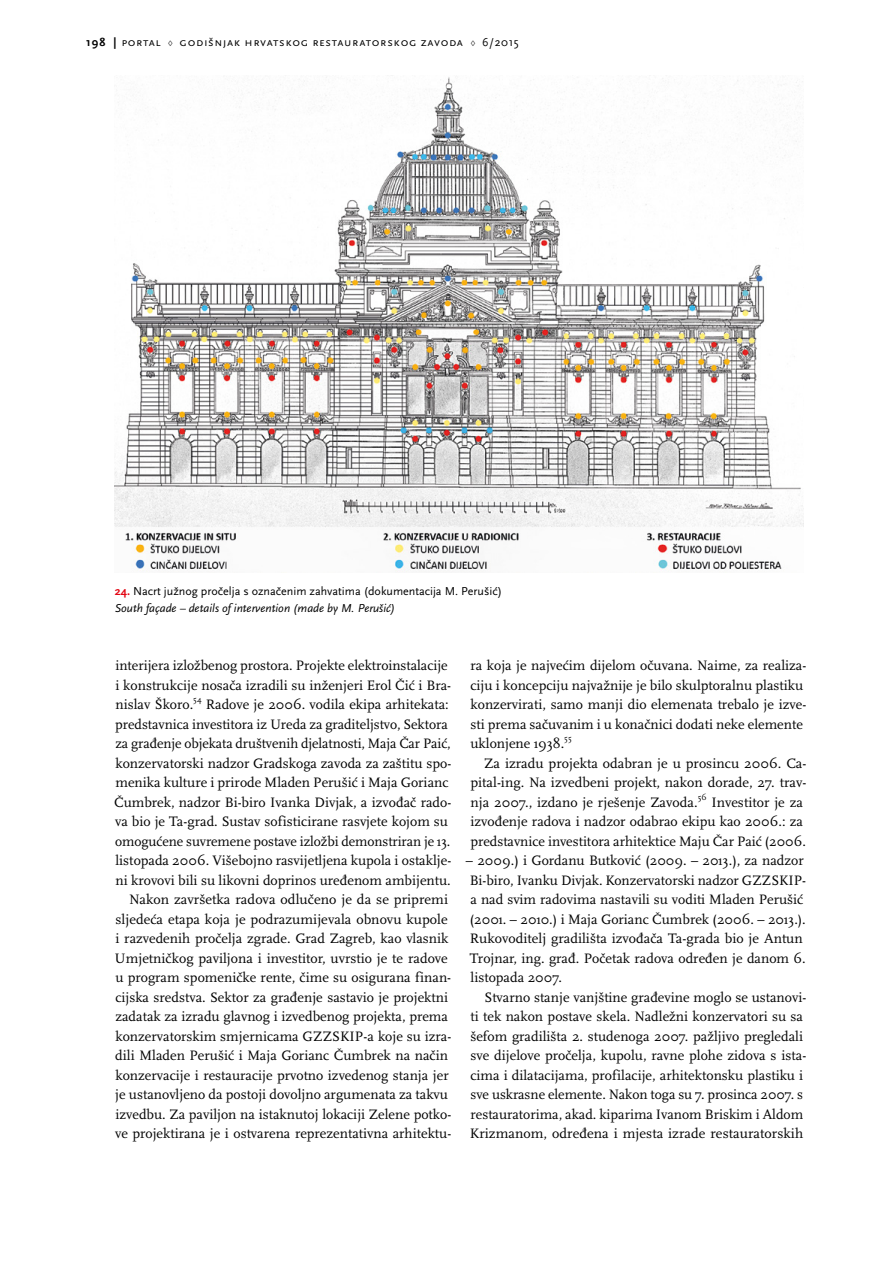
<style>
.page{position:relative;width:893px;height:1263px;background:#fff}
.page>*{position:absolute;margin:0;border:0;box-sizing:border-box;transform-origin:0 0}
.t1{font:14.25px/19.5px "Scala Pro";color:#000}
.t2{font:12px/16.5px "Scala Sans Pro";color:#000}
.t3{font:12px "Scala Sans Pro";letter-spacing:.05em;color:#000}
.t4{font:8.55px "Scala Pro";color:#000}
.s1{font-weight:700}
.s2{font-family:"Scala Pro"}
.s3{font-weight:700;color:#e30613}
.s4{font-style:italic}
</style>
<div class="page">
<img style="left:115px;top:77px;width:689px;height:495px">
<p class="t3" style="left:86px;top:35px;width:434px"><span class="s1">198 |</span> portal <span class="s2">♢</span> Godišnjak Hrvatskog restauratorskog zavoda <span class="s2">♢</span> 6/2015</p>
<p class="t2" style="left:115px;top:583px;width:389px"><span class="s3">24.</span> Nacrt južnog pročelja s označenim zahvatima (dokumentacija M. Perušić)<br><span class="s4">South façade – details of intervention (made by M. Perušić)</span></p>
<p class="t1" style="left:115px;top:656px;width:337px">interijera izložbenog prostora. Projekte elektroinstalacije i konstrukcije nosača izradili su inženjeri Erol Čić i Bra&shy;nislav Škoro.</p>
<p class="t4" style="left:193px;top:694px;width:10px">54</p>
<p class="t1" style="left:114px;top:695px;width:339px;text-align:right">Radove je 2006. vodila ekipa arhitekata:<br>predstavnica investitora iz Ureda za graditeljstvo, Sektora za građenje objekata društvenih djelatnosti, Maja Čar Paić, konzervatorski nadzor Gradskoga zavoda za zaštitu spo&shy;menika kulture i prirode Mladen Perušić i Maja Gorianc Čumbrek, nadzor Bi-biro Ivanka Divjak, a izvođač rado&shy;va bio je Ta-grad. Sustav sofisticirane rasvjete kojom su omogućene suvremene postave izložbi demonstriran je 13. listopada 2006. Višebojno rasvijetljena kupola i ostaklje&shy;ni krovovi bili su likovni doprinos uređenom ambijentu.<br>Nakon završetka radova odlučeno je da se pripremi sljedeća etapa koja je podrazumijevala obnovu kupole i razvedenih pročelja zgrade. Grad Zagreb, kao vlasnik Umjetničkog paviljona i investitor, uvrstio je te radove u program spomeničke rente, čime su osigurana finan&shy;cijska sredstva. Sektor za građenje sastavio je projektni zadatak za izradu glavnog i izvedbenog projekta, prema konzervatorskim smjernicama GZZSKIP-a koje su izra&shy;dili Mladen Perušić i Maja Gorianc Čumbrek na način konzervacije i restauracije prvotno izvedenog stanja jer je ustanovljeno da postoji dovoljno argumenata za takvu izvedbu. Za paviljon na istaknutoj lokaciji Zelene potko&shy;ve projektirana je i ostvarena reprezentativna arhitektu-</p>
<p class="t1" style="left:470px;top:656px;width:337px">ra koja je najvećim dijelom očuvana. Naime, za realiza&shy;ciju i koncepciju najvažnije je bilo skulptoralnu plastiku konzervirati, samo manji dio elemenata trebalo je izve&shy;sti prema sačuvanim i u konačnici dodati neke elemente uklonjene 1938.</p>
<p class="t4" style="left:564px;top:733px;width:9px">55</p>
<p class="t1" style="left:470px;top:753px;width:337px;text-align:justify;text-indent:14px">Za izradu projekta odabran je u prosincu 2006. Ca&shy;pital-ing. Na izvedbeni projekt, nakon dorade, 27. trav&shy;nja 2007., izdano je rješenje Zavoda.</p>
<p class="t4" style="left:698px;top:792px;width:10px">56</p>
<p class="t1" style="left:470px;top:792px;width:337px;text-indent:241px">Investitor je za izvođenje radova i nadzor odabrao ekipu kao 2006.: za predstavnice investitora arhitektice Maju Čar Paić (2006.</p>
<p class="t1" style="left:466px;top:851px;width:342px">– 2009.) i Gordanu Butković (2009. – 2013.), za nadzor Bi-biro, Ivanku Divjak. Konzervatorski nadzor GZZSKIP&shy;a nad svim radovima nastavili su voditi Mladen Perušić (2001. – 2010.) i Maja Gorianc Čumbrek (2006. – 2013.).<br>Rukovoditelj gradilišta izvođača Ta-grada bio je Antun Trojnar, ing. građ. Početak radova određen je danom 6. listopada 2007.</p>
<p class="t1" style="left:470px;top:987px;width:338px;text-indent:14px">Stvarno stanje vanjštine građevine moglo se ustanovi&shy;ti tek nakon postave skela. Nadležni konzervatori su sa šefom gradilišta 2. studenoga 2007. pažljivo pregledali sve dijelove pročelja, kupolu, ravne plohe zidova s ista&shy;cima i dilatacijama, profilacije, arhitektonsku plastiku i sve uskrasne elemente. Nakon toga su 7. prosinca 2007. s restauratorima, akad. kiparima Ivanom Briskim i Aldom Krizmanom, određena i mjesta izrade restauratorskih</p>
</div>
